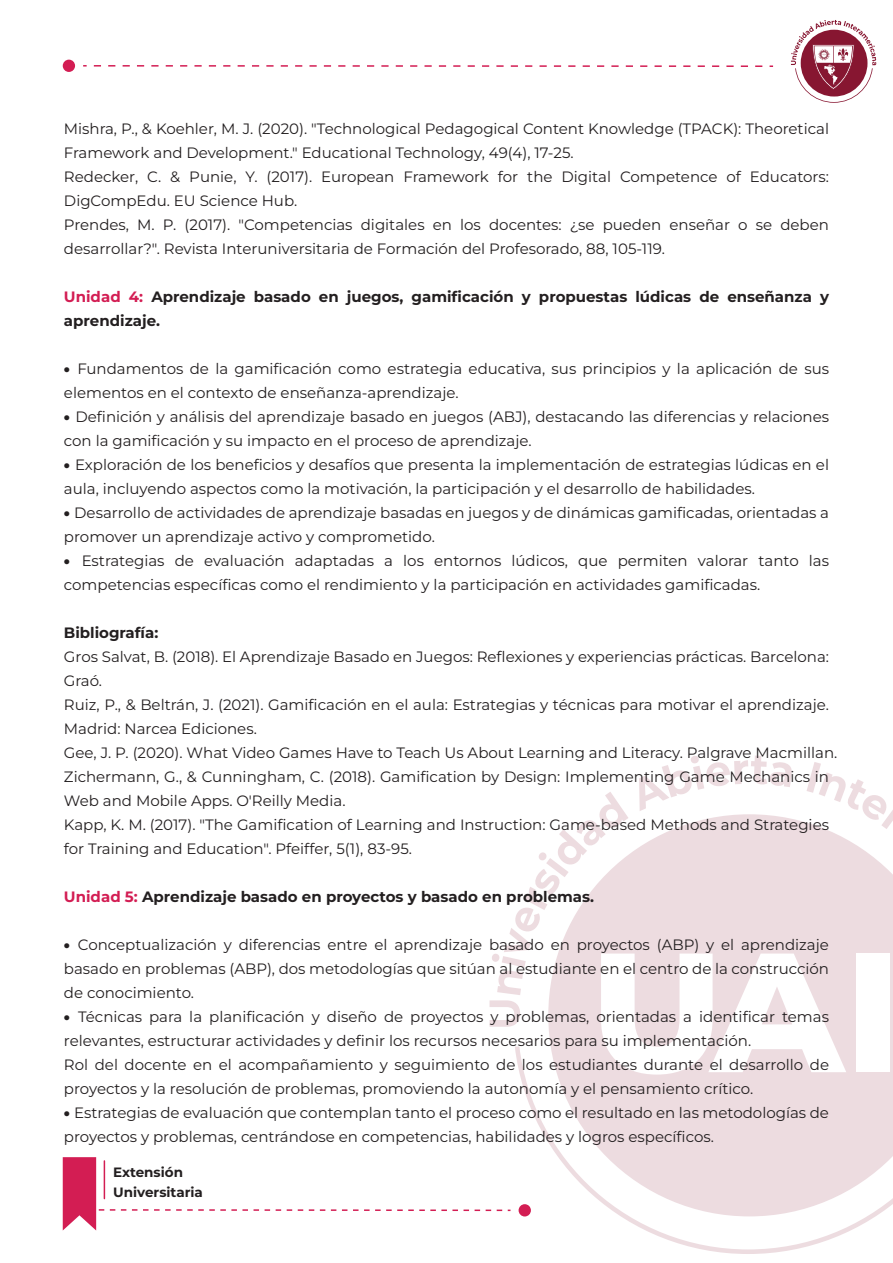
<style>
.page{position:relative;width:893px;height:1263px;background:#fff}
.page>*{position:absolute;margin:0;border:0;box-sizing:border-box;transform-origin:0 0}
.t1{font:15px/24px "Montserrat";color:#231f20}
.t2{font:700 15px/24px "Montserrat";color:#231f20}
.t3{font:700 13.5px/20.9px "Montserrat";color:#231f20}
.s1{color:#d31d53}
.s2{font-weight:900}
</style>
<div class="page">
<svg style="left:791px;top:20px;width:85px;height:83px"></svg>
<svg style="left:94px;top:65px;width:679px;height:2px"></svg>
<div style="left:63px;top:60px;width:12px;height:12px;background:#d31d53;border-radius:50%"></div>
<svg style="left:62px;top:755px;width:831px;height:499px"></svg>
<div style="left:519px;top:1204px;width:12px;height:12px;background:#d31d53;border-radius:50%"></div>
<p class="t1" style="left:64px;top:116px;width:767px">Mishra, P., &amp; Koehler, M. J. (2020). "Technological Pedagogical Content Knowledge (TPACK): Theoretical Framework and Development." Educational Technology, 49(4), 17-25.<br>Redecker, C. &amp; Punie, Y. (2017). European Framework for the Digital Competence of Educators:<br>DigCompEdu. EU Science Hub.<br>Prendes, M. P. (2017). "Competencias digitales en los docentes: ¿se pueden enseñar o se deben desarrollar?". Revista Interuniversitaria de Formación del Profesorado, 88, 105-119.</p>
<p class="t2" style="left:64px;top:283px;width:767px"><span class="s1">Unidad 4:</span> Aprendizaje basado en juegos, gamificación y propuestas lúdicas de enseñanza y aprendizaje.</p>
<p class="t1" style="left:64px;top:356px;width:767px"><span class="s2">•</span> Fundamentos de la gamificación como estrategia educativa, sus principios y la aplicación de sus elementos en el contexto de enseñanza-aprendizaje.</p>
<p class="t1" style="left:64px;top:404px;width:767px"><span class="s2">•</span> Definición y análisis del aprendizaje basado en juegos (ABJ), destacando las diferencias y relaciones con la gamificación y su impacto en el proceso de aprendizaje.</p>
<p class="t1" style="left:64px;top:452px;width:767px"><span class="s2">•</span> Exploración de los beneficios y desafíos que presenta la implementación de estrategias lúdicas en el aula, incluyendo aspectos como la motivación, la participación y el desarrollo de habilidades.</p>
<p class="t1" style="left:64px;top:500px;width:767px"><span class="s2">•</span> Desarrollo de actividades de aprendizaje basadas en juegos y de dinámicas gamificadas, orientadas a promover un aprendizaje activo y comprometido.</p>
<p class="t1" style="left:64px;top:548px;width:767px"><span class="s2">•</span> Estrategias de evaluación adaptadas a los entornos lúdicos, que permiten valorar tanto las competencias específicas como el rendimiento y la participación en actividades gamificadas.</p>
<p class="t2" style="left:64px;top:619px;width:96px">Bibliografía:</p>
<p class="t1" style="left:64px;top:644px;width:775px">Gros Salvat, B. (2018). El Aprendizaje Basado en Juegos: Reflexiones y experiencias prácticas. Barcelona:<br>Graó.<br>Ruiz, P., &amp; Beltrán, J. (2021). Gamificación en el aula: Estrategias y técnicas para motivar el aprendizaje.<br>Madrid: Narcea Ediciones.<br>Gee, J. P. (2020). What Video Games Have to Teach Us About Learning and Literacy. Palgrave Macmillan.<br>Zichermann, G., &amp; Cunningham, C. (2018). Gamification by Design: Implementing Game Mechanics in Web and Mobile Apps. O'Reilly Media.<br>Kapp, K. M. (2017). "The Gamification of Learning and Instruction: Game-based Methods and Strategies for Training and Education". Pfeiffer, 5(1), 83-95.</p>
<p class="t2" style="left:64px;top:883px;width:532px"><span class="s1">Unidad 5:</span> Aprendizaje basado en proyectos y basado en problemas.</p>
<p class="t1" style="left:64px;top:932px;width:767px;text-align:justify"><span class="s2">•</span> Conceptualización y diferencias entre el aprendizaje basado en proyectos (ABP) y el aprendizaje basado en problemas (ABP), dos metodologías que sitúan al estudiante en el centro de la construcción de conocimiento.</p>
<p class="t1" style="left:64px;top:1004px;width:767px"><span class="s2">•</span> Técnicas para la planificación y diseño de proyectos y problemas, orientadas a identificar temas relevantes, estructurar actividades y definir los recursos necesarios para su implementación.<br>Rol del docente en el acompañamiento y seguimiento de los estudiantes durante el desarrollo de proyectos y la resolución de problemas, promoviendo la autonomía y el pensamiento crítico.</p>
<p class="t1" style="left:64px;top:1100px;width:766px"><span class="s2">•</span> Estrategias de evaluación que contemplan tanto el proceso como el resultado en las metodologías de proyectos y problemas, centrándose en competencias, habilidades y logros específicos.</p>
<p class="t3" style="left:113px;top:1160px;width:91px">Extensión<br>Universitaria</p>
</div>
